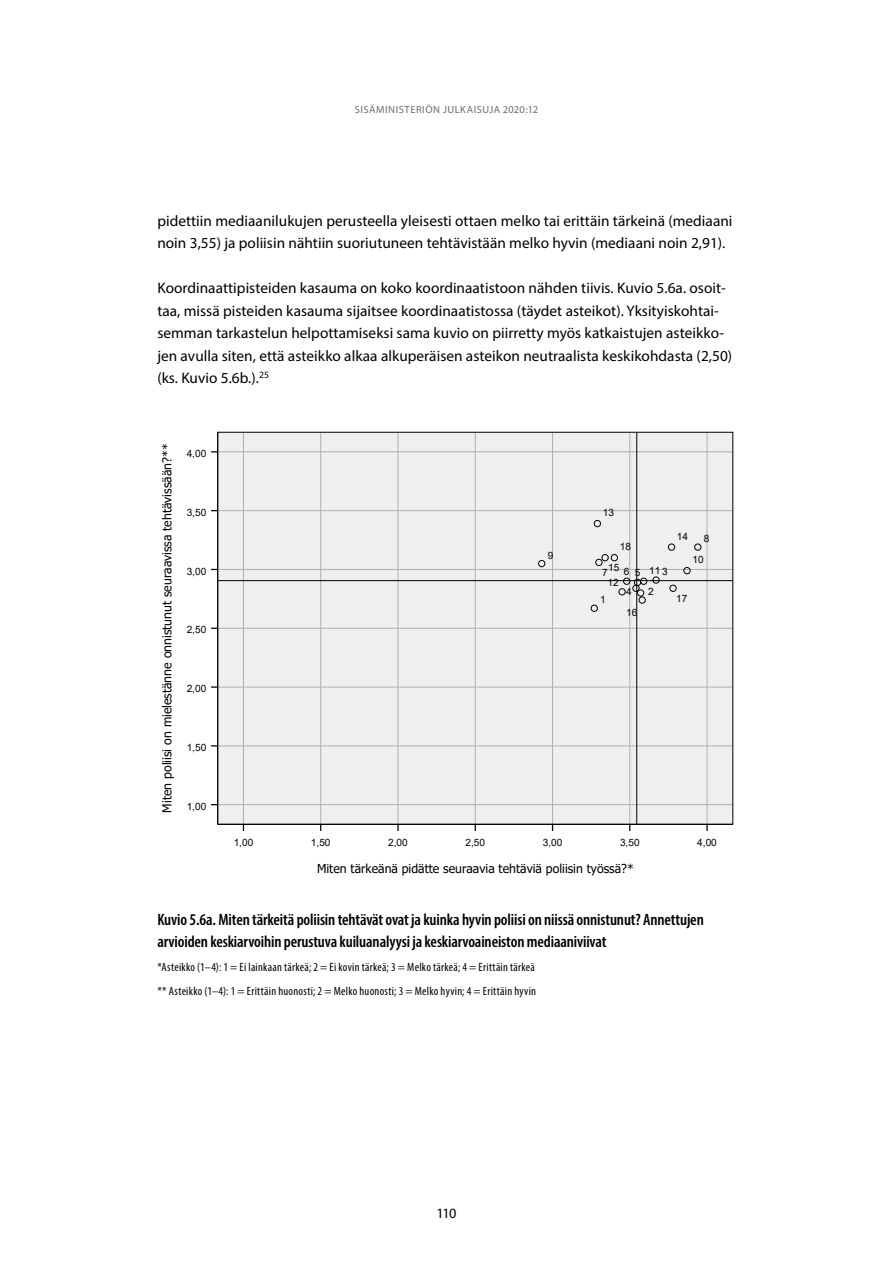
<style>
.page{position:relative;width:893px;height:1263px;background:#fff}
.page>*{position:absolute;margin:0;border:0;box-sizing:border-box;transform-origin:0 0}
._00_taulukon_ja_kuvi{font:600 condensed 16.5px/22.5px "Myriad Pro";letter-spacing:-.01em;color:#000}
._01_Leipä_seuraavat{font:15.3px/22.5px "Myriad Pro";letter-spacing:.005em;color:#000}
.t1{font:14.25px "Myriad Pro";color:#000}
.t2{font:12.3px "Tahoma";color:#000}
.Taulu_alaviite{font:condensed 12px "Myriad Pro";letter-spacing:.025em;color:#000}
.t3{font:10.5px "Myriad Pro";letter-spacing:.05em;color:#6e6e6d}
.t4{font:10.05px/19.5px "Arial";color:#000}
</style>
<div class="page">
<div style="left:218px;top:432px;width:515px;height:392px;background:#efefef"></div>
<hr style="left:243px;top:432px;width:1px;height:392px;background:#afafaf">
<hr style="left:320px;top:432px;width:1px;height:392px;background:#afafaf">
<hr style="left:397px;top:432px;width:1px;height:392px;background:#afafaf">
<hr style="left:475px;top:432px;width:1px;height:392px;background:#afafaf">
<hr style="left:552px;top:432px;width:1px;height:392px;background:#afafaf">
<hr style="left:629px;top:432px;width:1px;height:392px;background:#afafaf">
<hr style="left:707px;top:432px;width:1px;height:392px;background:#afafaf">
<hr style="left:218px;top:804px;width:515px;height:1px;background:#afafaf">
<hr style="left:218px;top:745px;width:515px;height:1px;background:#afafaf">
<hr style="left:218px;top:687px;width:515px;height:1px;background:#afafaf">
<hr style="left:218px;top:628px;width:515px;height:1px;background:#afafaf">
<hr style="left:218px;top:569px;width:515px;height:1px;background:#afafaf">
<hr style="left:218px;top:510px;width:515px;height:1px;background:#afafaf">
<hr style="left:218px;top:451px;width:515px;height:1px;background:#afafaf">
<svg style="left:397px;top:825px;width:2px;height:6px"></svg>
<svg style="left:706px;top:825px;width:2px;height:6px"></svg>
<svg style="left:211px;top:686px;width:6px;height:2px"></svg>
<div style="left:591px;top:605px;width:7px;height:7px;border:1px solid #000;border-radius:50%"></div>
<div style="left:638px;top:596px;width:8px;height:8px;border:1px solid #000;border-radius:50%"></div>
<div style="left:652px;top:576px;width:8px;height:8px;border:1px solid #000;border-radius:50%"></div>
<div style="left:632px;top:585px;width:8px;height:7px;border:1px solid #000;border-radius:50%"></div>
<div style="left:634px;top:579px;width:7px;height:7px;border:1px solid #000;border-radius:50%"></div>
<div style="left:623px;top:578px;width:7px;height:7px;border:1px solid #000;border-radius:50%"></div>
<div style="left:595px;top:559px;width:7px;height:7px;border:1px solid #000;border-radius:50%"></div>
<div style="left:694px;top:543px;width:7px;height:8px;border:1px solid #000;border-radius:50%"></div>
<div style="left:538px;top:560px;width:7px;height:7px;border:1px solid #000;border-radius:50%"></div>
<div style="left:683px;top:567px;width:8px;height:7px;border:1px solid #000;border-radius:50%"></div>
<div style="left:640px;top:578px;width:7px;height:7px;border:1px solid #000;border-radius:50%"></div>
<div style="left:618px;top:588px;width:8px;height:7px;border:1px solid #000;border-radius:50%"></div>
<div style="left:594px;top:520px;width:7px;height:7px;border:1px solid #000;border-radius:50%"></div>
<div style="left:668px;top:543px;width:7px;height:8px;border:1px solid #000;border-radius:50%"></div>
<div style="left:601px;top:554px;width:8px;height:7px;border:1px solid #000;border-radius:50%"></div>
<div style="left:637px;top:589px;width:7px;height:8px;border:1px solid #000;border-radius:50%"></div>
<div style="left:669px;top:585px;width:8px;height:7px;border:1px solid #000;border-radius:50%"></div>
<div style="left:611px;top:554px;width:7px;height:7px;border:1px solid #000;border-radius:50%"></div>
<hr style="left:218px;top:580px;width:515px;height:1px;background:#000">
<hr style="left:636px;top:432px;width:1px;height:392px;background:#000">
<p class="t3" style="left:355px;top:103px;width:185px">SISÄMINISTERIÖN JULKAISUJA 2020:12</p>
<p class="_01_Leipä_seuraavat" style="left:157px;top:209px;width:577px">pidettiin mediaanilukujen perusteella yleisesti ottaen melko tai erittäin tärkeinä (mediaani noin 3,55) ja poliisin nähtiin suoriutuneen tehtävistään melko hyvin (mediaani noin 2,91).</p>
<p class="_01_Leipä_seuraavat" style="left:157px;top:277px;width:576px">Koordinaattipisteiden kasauma on koko koordinaatistoon nähden tiivis. Kuvio 5.6a. osoit&shy;taa, missä pisteiden kasauma sijaitsee koordinaatistossa (täydet asteikot). Yksityiskohtai&shy;semman tarkastelun helpottamiseksi sama kuvio on piirretty myös katkaistujen asteikko&shy;jen avulla siten, että asteikko alkaa alkuperäisen asteikon neutraalista keskikohdasta (2,50) (ks. Kuvio 5.6b.).<sup>25</sup></p>
<p class="t2" style="left:159px;top:812px;width:370px;rotate:-90deg">Miten poliisi on mielestänne onnistunut seuraavissa tehtävissään?**</p>
<p class="t4" style="left:187px;top:444px;width:21px">4,00</p>
<p class="t4" style="left:187px;top:502px;width:21px">3,50</p>
<p class="t4" style="left:187px;top:561px;width:21px">3,00</p>
<p class="t4" style="left:187px;top:620px;width:21px">2,50</p>
<p class="t4" style="left:187px;top:679px;width:21px">2,00</p>
<p class="t4" style="left:187px;top:738px;width:21px">1,50</p>
<p class="t4" style="left:187px;top:796px;width:21px">1,00</p>
<p class="t4" style="left:548px;top:545px;width:7px">9</p>
<p class="t4" style="left:603px;top:503px;width:13px">13</p>
<p class="t4" style="left:620px;top:537px;width:13px">18</p>
<p class="t4" style="left:608px;top:558px;width:13px">15</p>
<p class="t4" style="left:649px;top:561px;width:13px">11</p>
<p class="t4" style="left:602px;top:562px;width:7px">7</p>
<p class="t4" style="left:624px;top:562px;width:18px">6 5<br>4</p>
<p class="t4" style="left:662px;top:562px;width:7px">3</p>
<p class="t4" style="left:607px;top:573px;width:13px">12</p>
<p class="t4" style="left:648px;top:582px;width:7px">2</p>
<p class="t4" style="left:600px;top:590px;width:7px">1</p>
<p class="t4" style="left:626px;top:603px;width:13px">16</p>
<p class="t4" style="left:677px;top:526px;width:13px">14</p>
<p class="t4" style="left:704px;top:529px;width:7px">8</p>
<p class="t4" style="left:692px;top:550px;width:13px">10</p>
<p class="t4" style="left:676px;top:588px;width:13px">17</p>
<p class="t4" style="left:234px;top:832px;width:21px">1,00</p>
<p class="t4" style="left:311px;top:832px;width:21px">1,50</p>
<p class="t4" style="left:388px;top:832px;width:21px">2,00</p>
<p class="t4" style="left:465px;top:832px;width:21px">2,50</p>
<p class="t4" style="left:543px;top:832px;width:21px">3,00</p>
<p class="t4" style="left:620px;top:832px;width:21px">3,50</p>
<p class="t4" style="left:697px;top:832px;width:21px">4,00</p>
<p class="t2" style="left:317px;top:860px;width:318px">Miten tärkeänä pidätte seuraavia tehtäviä poliisin työssä?*</p>
<p class="_00_taulukon_ja_kuvi" style="left:157px;top:908px;width:548px">Kuvio 5.6a. Miten tärkeitä poliisin tehtävät ovat ja kuinka hyvin poliisi on niissä onnistunut? Annettujen arvioiden keskiarvoihin perustuva kuiluanalyysi ja keskiarvoaineiston mediaaniviivat</p>
<p class="Taulu_alaviite" style="left:157px;top:960px;width:379px">*Asteikko (1–4): 1 = Ei lainkaan tärkeä; 2 = Ei kovin tärkeä; 3 = Melko tärkeä; 4 = Erittäin tärkeä</p>
<p class="Taulu_alaviite" style="left:157px;top:984px;width:380px">** Asteikko (1–4): 1 = Erittäin huonosti; 2 = Melko huonosti; 3 = Melko hyvin; 4 = Erittäin hyvin</p>
<p class="t1" style="left:436px;top:1204px;width:22px">110</p>
</div>
